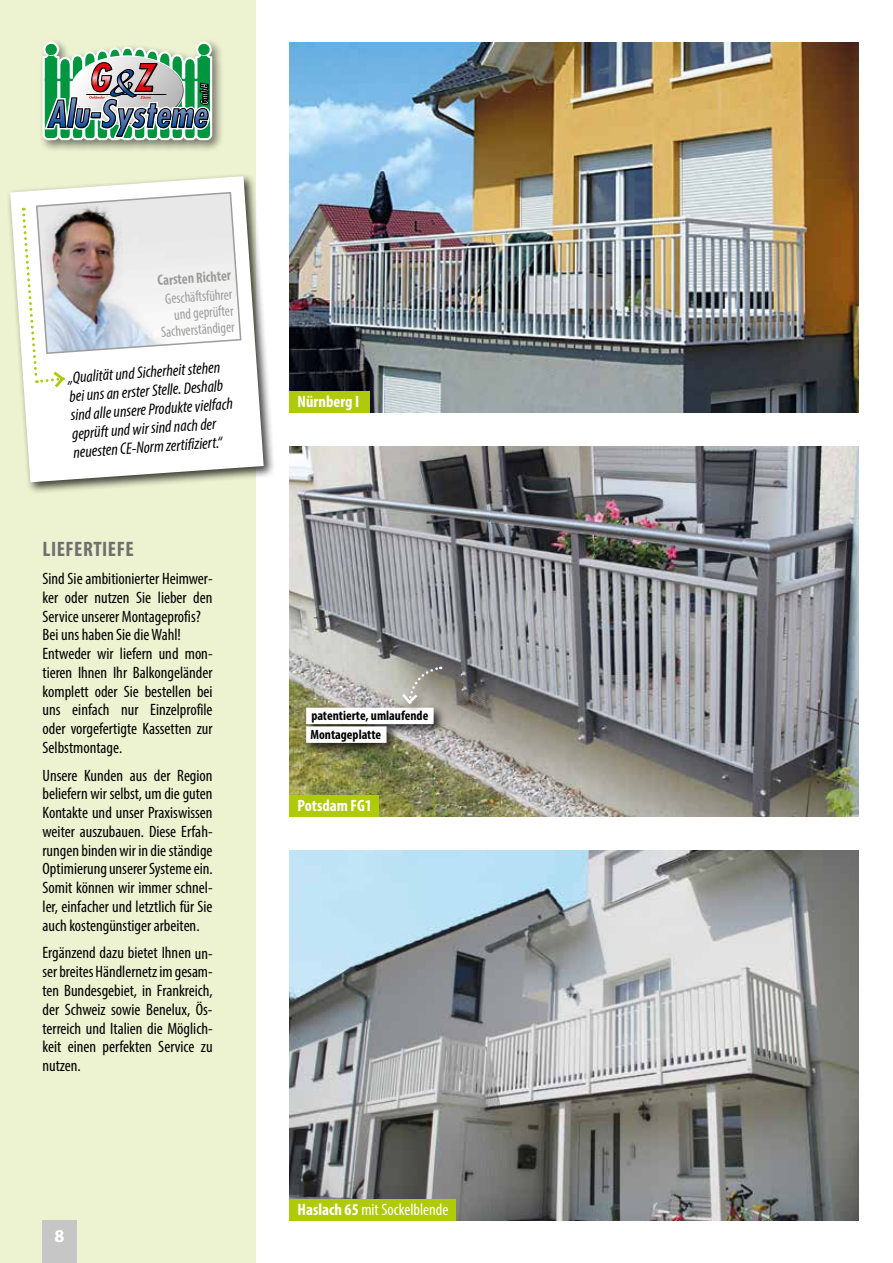
<style>
.page{position:relative;width:893px;height:1263px;background:#fff}
.page>*{position:absolute;margin:0;border:0;box-sizing:border-box;transform-origin:0 0}
.t1{font:700 condensed 21px "Myriad Pro";letter-spacing:.025em;color:#706f6f}
.t2{font:700 18px "Myriad Pro";color:#fff}
.t3{font:condensed 16.5px/18.8px "Myriad Pro";color:#000;text-align:justify}
.t4{font:italic condensed 16.5px/18.8px "Myriad Pro";color:#000}
.t5{font:condensed 16.5px "Myriad Pro";color:#fff}
.t6{font:700 condensed 16.5px "Myriad Pro";color:#fff}
.t7{font:condensed 15px/16.5px "Myriad Pro";color:#9d9d9c;text-align:right;scale:.93 1}
.t8{font:700 condensed 15px "Myriad Pro";color:#9d9d9c;scale:.93 1}
.t9{font:700 condensed 13.5px/18.8px "Myriad Pro";color:#000}
.s1{color:#fff}
.s2{font-weight:700}
</style>
<div class="page">
<img style="left:289px;top:43px;width:570px;height:369px">
<img style="left:289px;top:446px;width:570px;height:370px">
<div style="left:0;top:0;width:255px;height:1263px;background:#edf2d0"></div>
<div style="left:39px;top:38px;width:186px;height:115px;background:#000;opacity:.5"></div>
<svg style="left:40px;top:38px;width:174px;height:115px"></svg>
<div style="left:43px;top:1220px;width:34px;height:43px;background:#c6c6c6"></div>
<img style="left:289px;top:850px;width:570px;height:370px">
<div style="left:289px;top:391px;width:80px;height:21px;background:#afca0b"></div>
<div style="left:289px;top:795px;width:89px;height:21px;background:#afca0b"></div>
<div style="left:289px;top:1199px;width:167px;height:21px;background:#afca0b"></div>
<div style="left:303px;top:704px;width:143px;height:51px;background:#000;opacity:.75"></div>
<div style="left:306px;top:708px;width:128px;height:16px;background:#fff"></div>
<div style="left:306px;top:726px;width:81px;height:17px;background:#fff"></div>
<div style="left:399px;top:663px;width:54px;height:52px;background:#000;opacity:.5"></div>
<svg style="left:400px;top:665px;width:41px;height:41px"></svg>
<div style="left:7px;top:173px;width:269px;height:322px;background:#000;opacity:.75"></div>
<svg style="left:10px;top:176px;width:254px;height:306px;fill:#fff"></svg>
<svg style="left:21px;top:191px;width:221px;height:199px"></svg>
<p class="t8" style="left:157px;top:271px;width:81px;rotate:-4deg">Carsten Richter</p>
<p class="t7" style="left:158px;top:291px;width:81px;rotate:-4deg">Geschäftsführer und geprüfter<br>Sachverständiger</p>
<p class="t4" style="left:67px;top:368px;width:164px;rotate:-4deg">„Qualität und Sicherheit stehen bei uns an erster Stelle. Deshalb sind alle unsere Produkte vielfach geprüft und wir sind nach der neuesten CE-Norm zertifiziert.“</p>
<p class="t1" style="left:43px;top:536px;width:93px">LIEFERTIEFE</p>
<p class="t3" style="left:43px;top:569px;width:172px;text-align:left">Sind Sie ambitionierter Heimwer&shy;ker oder nutzen Sie lieber den<br>Service unserer Montageprofis?<br>Bei uns haben Sie die Wahl!<br>Entweder wir liefern und mon&shy;tieren Ihnen Ihr Balkongeländer komplett oder Sie bestellen bei uns einfach nur Einzelprofile oder vorgefertigte Kassetten zur<br>Selbstmontage.</p>
<p class="t3" style="left:43px;top:766px;width:172px">Unsere Kunden aus der Region beliefern wir selbst, um die guten Kontakte und unser Praxiswissen weiter auszubauen. Diese Erfah&shy;rungen binden wir in die ständige Optimierung unserer Systeme ein.<br>Somit können wir immer schnel&shy;ler, einfacher und letztlich für Sie auch kostengünstiger arbeiten.</p>
<p class="t3" style="left:43px;top:943px;width:172px">Ergänzend dazu bietet Ihnen un&shy;ser breites Händlernetz im gesam&shy;ten Bundesgebiet, in Frankreich, der Schweiz sowie Benelux, Ös&shy;terreich und Italien die Möglich&shy;keit einen perfekten Service zu nutzen.</p>
<p class="t2" style="left:55px;top:1225px;width:11px">8</p>
<p class="t6" style="left:298px;top:391px;width:63px">Nürnberg I</p>
<p class="t9" style="left:310px;top:706px;width:125px">patentierte, umlaufende <span class="s1">,<br></span>Montageplatte <span class="s1">,</span></p>
<p class="t6" style="left:298px;top:795px;width:76px">Potsdam FG1</p>
<p class="t5" style="left:298px;top:1200px;width:152px"><span class="s2">Haslach 65</span> mit Sockelblende</p>
</div>
